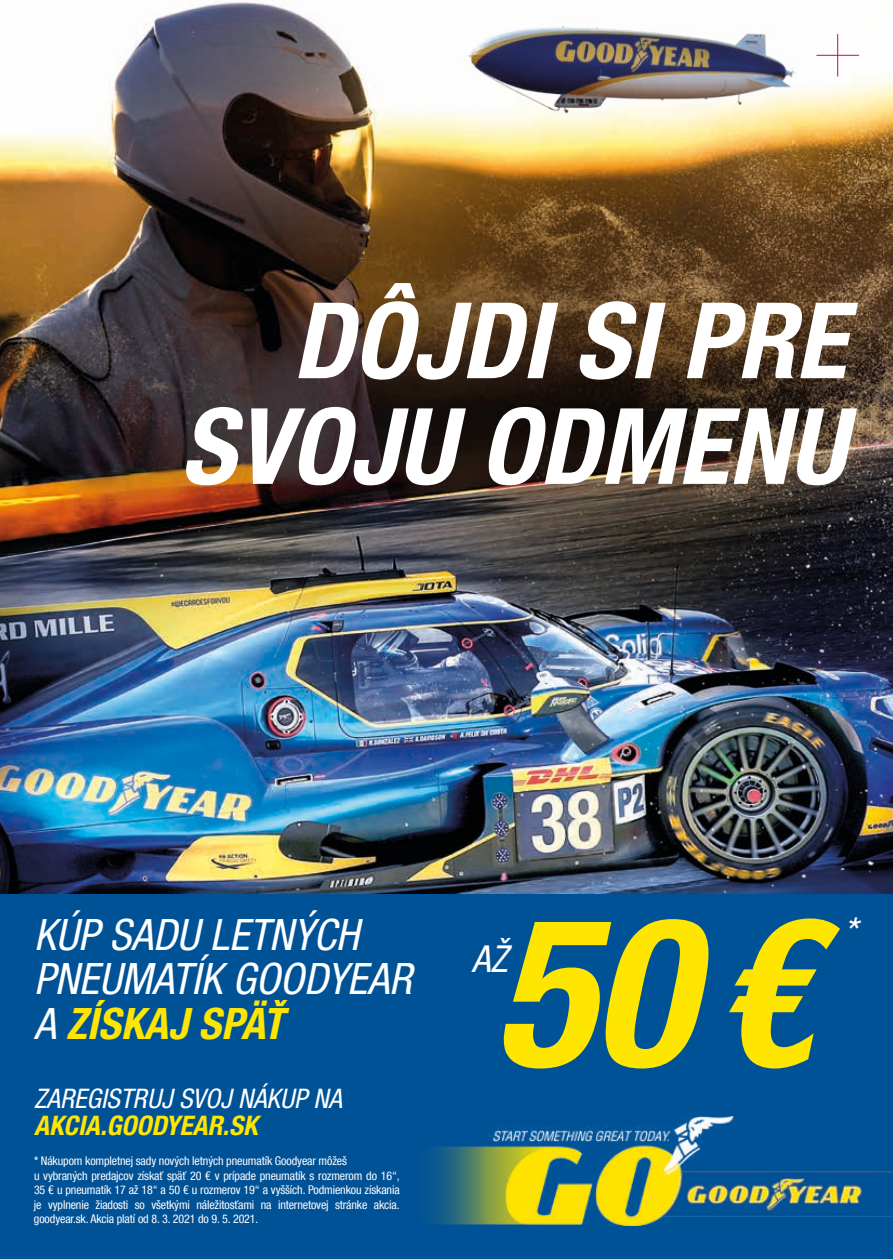
<style>
.page{position:relative;width:893px;height:1259px;background:#fff}
.page>*{position:absolute;margin:0;border:0;box-sizing:border-box;transform-origin:0 0}
.t1{font:italic 700 condensed 207px "Helvetica Neue LT Com";color:#ffe600}
.t2{font:italic 700 condensed 105.6px/105.6px "Helvetica Neue LT Com";color:#fff;text-align:right}
.t3{font:italic condensed 43.5px/44.4px "Helvetica Neue LT Com";color:#fff}
.t4{font:italic condensed 37.2px "Helvetica Neue LT Com";color:#fff}
.t5{font:italic condensed 27px "Helvetica Neue LT Com";color:#fff}
.t6{font:italic 700 condensed 27px "Helvetica Neue LT Com";color:#ffe600}
.t7{font:condensed 12px/14.4px "Helvetica Neue LT Com";letter-spacing:-.01em;color:#fff}
.s1{font-weight:700;color:#ffe600}
</style>
<div class="page">
<div style="left:0;top:893px;width:893px;height:366px;background:#005297"></div>
<img style="left:0;top:2px;width:893px;height:891px">
<img style="left:426px;top:5px;width:413px;height:150px">
<img style="left:432px;top:1116px;width:461px;height:109px">
<hr style="left:837px;top:34px;width:1px;height:43px;background:#d80056">
<hr style="left:816px;top:55px;width:43px;height:1px;background:#d80056">
<h2 class="t2" style="left:180px;top:288px;width:667px">DÔJDI SI PRE<br>SVOJU ODMENU</h2>
<h3 class="t3" style="left:34px;top:911px;width:379px">KÚP SADU LETNÝCH<br>PNEUMATÍK GOODYEAR<br>A <span class="s1">ZÍSKAJ SPÄŤ</span></h3>
<h3 class="t5" style="left:34px;top:1082px;width:310px">ZAREGISTRUJ SVOJ NÁKUP NA</h3>
<h3 class="t6" style="left:34px;top:1109px;width:225px">AKCIA.GOODYEAR.SK</h3>
<p class="t7" style="left:34px;top:1154px;width:367px">* Nákupom kompletnej sady nových letných pneumatík Goodyear môžeš<br>u vybraných predajcov získať späť 20 € v prípade pneumatík s rozmerom do 16“, 35 € u pneumatík 17 až 18“ a 50 € u rozmerov 19“ a vyšších. Podmienkou získania je vyplnenie žiadosti so všetkými náležitosťami na internetovej stránke akcia. goodyear.sk. Akcia platí od 8. 3. 2021 do 9. 5. 2021.</p>
<h1 class="t1" style="left:493px;top:868px;width:320px">50€</h1>
<h3 class="t4" style="left:844px;top:909px;width:15px">*</h3>
<h3 class="t4" style="left:472px;top:937px;width:37px">AŽ</h3>
</div>
